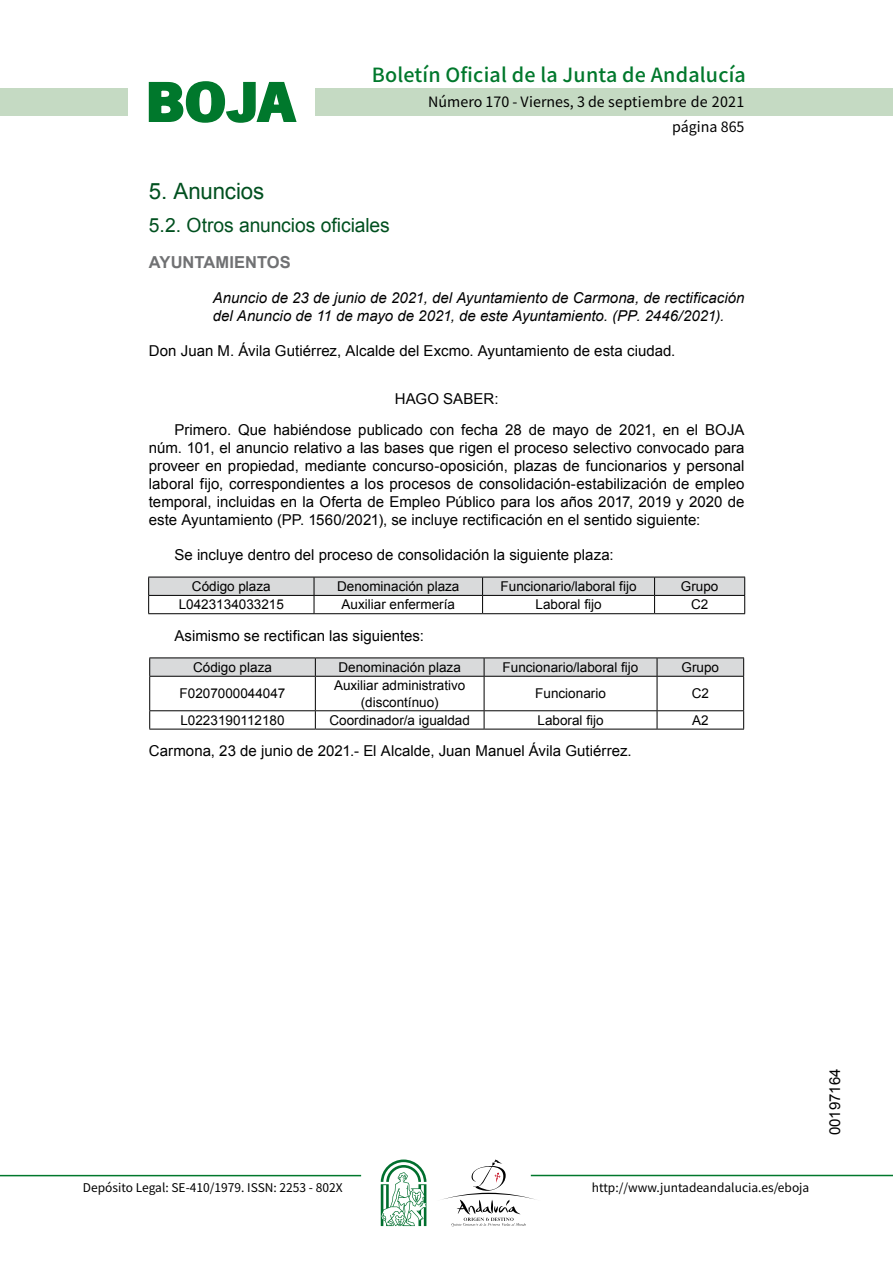
<style>
.page{position:relative;width:893px;height:1263px;background:#fff}
.page>*{position:absolute;margin:0;border:0;box-sizing:border-box;transform-origin:0 0}
.t1{font:700 57.75px "News Got T";color:#00782c;scale:1.14 1}
.t2{font:22.5px "Arial";letter-spacing:-.005em;color:#00501f}
.t3{font:500 19.5px "Noto Sans HK";letter-spacing:.01em;color:#00782c}
.t4{font:19.5px "Arial";letter-spacing:-.005em;color:#00501f}
.t5{font:700 16.5px "Arial";color:#707173}
.t6{font:15px/18px "Arial";color:#000}
.t7{font:italic 15px/18px "Arial";color:#000}
.t8{font:14.25px/24.5px "Noto Sans HK";color:#000;text-align:right}
.t9{font:13.5px/16.2px "Arial";color:#000;text-align:center}
.t10{font:12px "Noto Sans HK";color:#000}
</style>
<div class="page">
<div style="left:315px;top:88px;width:577px;height:28px;background:#c5dac3"></div>
<div style="left:0;top:88px;width:128px;height:28px;background:#c5dac3"></div>
<hr style="left:0;top:1175px;width:361px;height:1px;background:#00782c">
<hr style="left:531px;top:1175px;width:361px;height:1px;background:#00782c">
<svg style="left:148px;top:81px;width:149px;height:42px"></svg>
<svg style="left:442px;top:1159px;width:100px;height:67px"></svg>
<svg style="left:381px;top:1160px;width:45px;height:66px"></svg>
<svg style="left:148px;top:577px;width:597px;height:36px"></svg>
<hr style="left:148px;top:613px;width:166px;height:1px;background:#000">
<hr style="left:314px;top:613px;width:168px;height:1px;background:#000">
<hr style="left:482px;top:613px;width:172px;height:1px;background:#000">
<hr style="left:654px;top:613px;width:91px;height:1px;background:#000">
<svg style="left:149px;top:658px;width:595px;height:18px;background:#cfd0d1"></svg>
<hr style="left:149px;top:676px;width:166px;height:1px;background:#000">
<hr style="left:149px;top:677px;width:1px;height:33px;background:#000">
<hr style="left:315px;top:676px;width:169px;height:1px;background:#000">
<hr style="left:315px;top:677px;width:1px;height:33px;background:#000">
<hr style="left:484px;top:676px;width:173px;height:1px;background:#000">
<hr style="left:483px;top:677px;width:1px;height:33px;background:#000">
<hr style="left:657px;top:676px;width:87px;height:1px;background:#000">
<hr style="left:656px;top:677px;width:1px;height:33px;background:#000">
<hr style="left:743px;top:677px;width:1px;height:33px;background:#000">
<hr style="left:149px;top:710px;width:166px;height:1px;background:#000">
<svg style="left:149px;top:711px;width:1px;height:18px"></svg>
<hr style="left:315px;top:710px;width:169px;height:1px;background:#000">
<svg style="left:315px;top:711px;width:1px;height:18px"></svg>
<hr style="left:484px;top:710px;width:173px;height:1px;background:#000">
<svg style="left:483px;top:711px;width:1px;height:18px"></svg>
<hr style="left:657px;top:710px;width:87px;height:1px;background:#000">
<svg style="left:656px;top:711px;width:1px;height:18px"></svg>
<svg style="left:743px;top:711px;width:1px;height:18px"></svg>
<hr style="left:149px;top:729px;width:166px;height:1px;background:#000">
<hr style="left:315px;top:729px;width:169px;height:1px;background:#000">
<hr style="left:484px;top:729px;width:173px;height:1px;background:#000">
<hr style="left:657px;top:729px;width:87px;height:1px;background:#000">
<h1 class="t1" style="left:145px;top:68px;width:133px">BOJA</h1>
<h3 class="t3" style="left:372px;top:64px;width:375px">Boletín Oficial de la Junta de Andalucía</h3>
<p class="t8" style="left:428px;top:90px;width:318px">Número 170 - Viernes, 3 de septiembre de 2021 página 865</p>
<h2 class="t2" style="left:149px;top:177px;width:117px">5. Anuncios</h2>
<h3 class="t4" style="left:149px;top:212px;width:242px">5.2. Otros anuncios oficiales</h3>
<p class="t5" style="left:149px;top:251px;width:143px">AYUNTAMIENTOS</p>
<p class="t7" style="left:213px;top:289px;width:533px">Anuncio de 23 de junio de 2021, del Ayuntamiento de Carmona, de rectificación del Anuncio de 11 de mayo de 2021, de este Ayuntamiento. (PP. 2446/2021).</p>
<p class="t6" style="left:149px;top:342px;width:528px">Don Juan M. Ávila Gutiérrez, Alcalde del Excmo. Ayuntamiento de esta ciudad.</p>
<p class="t6" style="left:174px;top:383px;width:571px;line-height:30.8px;text-indent:220px">HAGO SABER:<br>Primero. Que habiéndose publicado con fecha 28 de mayo de 2021, en el BOJA</p>
<p class="t6" style="left:149px;top:439px;width:597px;text-align:justify">núm. 101, el anuncio relativo a las bases que rigen el proceso selectivo convocado para proveer en propiedad, mediante concurso-oposición, plazas de funcionarios y personal laboral fijo, correspondientes a los procesos de consolidación-estabilización de empleo temporal, incluidas en la Oferta de Empleo Público para los años 2017, 2019 y 2020 de este Ayuntamiento (PP. 1560/2021), se incluye rectificación en el sentido siguiente:</p>
<p class="t6" style="left:174px;top:546px;width:441px">Se incluye dentro del proceso de consolidación la siguiente plaza:</p>
<p class="t9" style="left:192px;top:578px;width:80px">Código plaza</p>
<p class="t9" style="left:337px;top:578px;width:124px">Denominación plaza</p>
<p class="t9" style="left:500px;top:578px;width:137px">Funcionario/laboral fijo</p>
<p class="t9" style="left:681px;top:578px;width:39px">Grupo</p>
<p class="t9" style="left:179px;top:597px;width:107px">L0423134033215</p>
<p class="t9" style="left:341px;top:597px;width:115px">Auxiliar enfermería</p>
<p class="t9" style="left:535px;top:597px;width:68px">Laboral fijo</p>
<p class="t9" style="left:691px;top:597px;width:19px">C2</p>
<p class="t6" style="left:174px;top:626px;width:251px">Asimismo se rectifican las siguientes:</p>
<p class="t9" style="left:193px;top:659px;width:80px">Código plaza</p>
<p class="t9" style="left:338px;top:659px;width:124px">Denominación plaza</p>
<p class="t9" style="left:502px;top:659px;width:137px">Funcionario/laboral fijo</p>
<p class="t9" style="left:681px;top:659px;width:39px">Grupo</p>
<p class="t9" style="left:179px;top:686px;width:107px">F0207000044047</p>
<p class="t9" style="left:334px;top:678px;width:133px">Auxiliar administrativo (discontínuo)</p>
<p class="t9" style="left:535px;top:686px;width:72px">Funcionario</p>
<p class="t9" style="left:691px;top:686px;width:19px">C2</p>
<p class="t9" style="left:180px;top:712px;width:106px">L0223190112180</p>
<p class="t9" style="left:329px;top:712px;width:142px">Coordinador/a igualdad</p>
<p class="t9" style="left:537px;top:712px;width:68px">Laboral fijo</p>
<p class="t9" style="left:692px;top:712px;width:18px">A2</p>
<p class="t6" style="left:149px;top:742px;width:484px">Carmona, 23 de junio de 2021.- El Alcalde, Juan Manuel Ávila Gutiérrez.</p>
<p class="t10" style="left:83px;top:1181px;width:261px">Depósito Legal: SE-410/1979. ISSN: 2253 - 802X</p>
<p class="t10" style="left:592px;top:1181px;width:219px">http://www.juntadeandalucia.es/eboja</p>
<p class="t6" style="left:826px;top:1135px;width:68px;rotate:-90deg">00197164</p>
</div>
